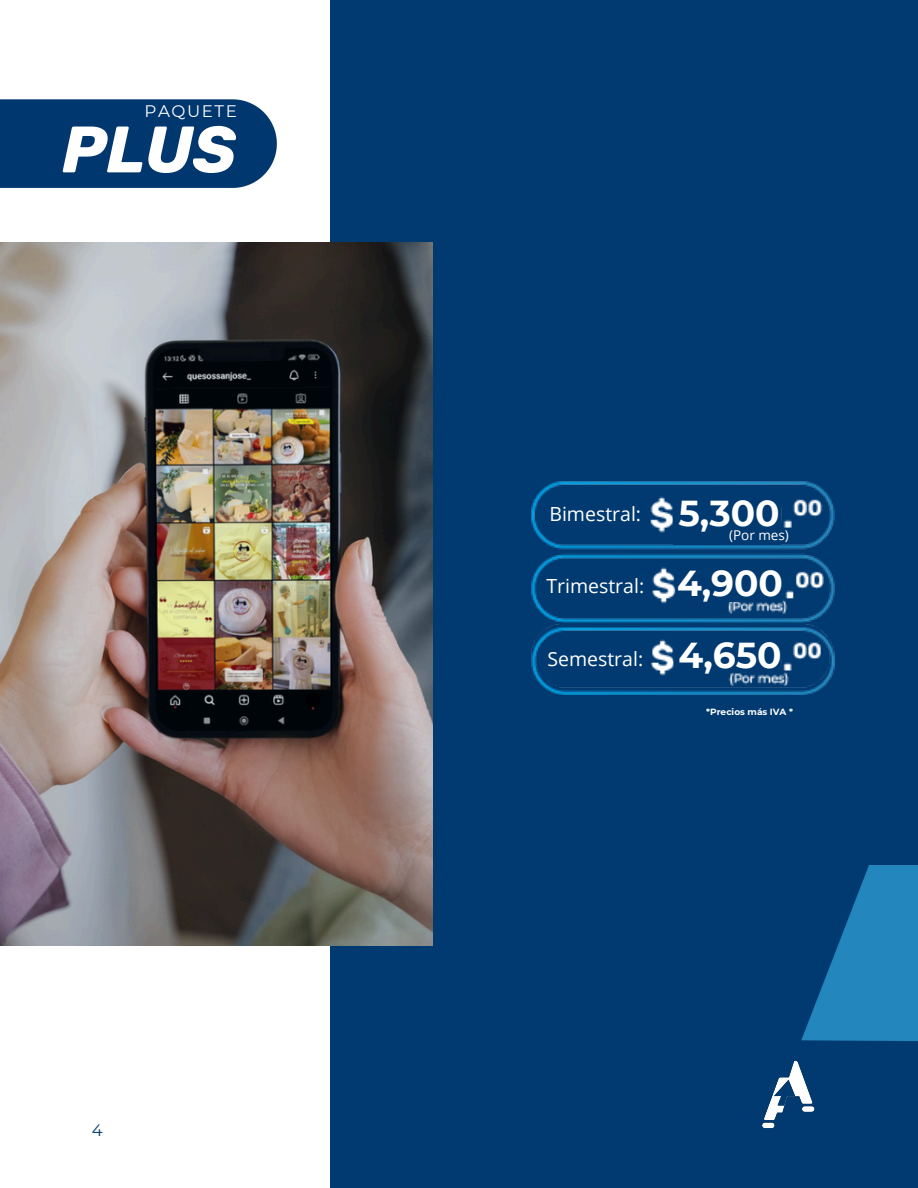
<style>
.page{position:relative;width:918px;height:1188px;background:#003a70}
.page>*{position:absolute;margin:0;border:0;box-sizing:border-box;transform-origin:0 0}
.t1{font:italic 700 65.4px "Rubik";color:#fff}
.t2{font:700 36px "Montserrat";color:#fff}
.t3{font:19.5px "Open Sans";color:#fff}
.t4{font:16.65px "Montserrat";letter-spacing:.095em;color:#fff}
.t5{font:16.5px "Montserrat";color:#003a70}
.t6{font:13.5px "Open Sans";color:#fff}
.t7{font:700 9px "Montserrat";color:#fff}
</style>
<div class="page">
<div style="left:0;top:0;width:329px;height:1188px;background:#fff"></div>
<img style="left:0;top:242px;width:433px;height:703px">
<div style="left:0;top:99px;width:277px;height:89px;background:#00376e"></div>
<img style="left:762px;top:1098px;width:53px;height:31px">
<img style="left:531px;top:481px;width:304px;height:214px">
<img style="left:771px;top:865px;width:147px;height:233px">
<div style="left:674px;top:486px;width:107px;height:59px;background:#003a70"></div>
<svg style="left:675px;top:567px;width:110px;height:35px"></svg>
<svg style="left:673px;top:633px;width:111px;height:45px"></svg>
<svg style="left:542px;top:497px;width:107px;height:35px"></svg>
<svg style="left:539px;top:569px;width:113px;height:35px"></svg>
<svg style="left:540px;top:642px;width:111px;height:35px"></svg>
<p class="t4" style="left:144px;top:101px;width:94px">PAQUETE</p>
<h1 class="t1" style="left:62px;top:111px;width:176px">PLUS</h1>
<p class="t5" style="left:92px;top:1120px;width:12px">4</p>
<p class="t3" style="left:549px;top:500px;width:93px">Bimestral:</p>
<h2 class="t3" style="left:546px;top:573px;width:99px">Trimestral:</h2>
<h5 class="t3" style="left:547px;top:645px;width:97px">Semestral:</h5>
<p class="t2" style="left:679px;top:491px;width:103px">5,300</p>
<h3 class="t6" style="left:729px;top:526px;width:61px">(Por mes)</h3>
<p class="t2" style="left:677px;top:561px;width:108px">4,900</p>
<h3 class="t2" style="left:679px;top:633px;width:105px">4,650</h3>
<h4 class="t7" style="left:706px;top:706px;width:88px">*Precios más IVA *</h4>
</div>
